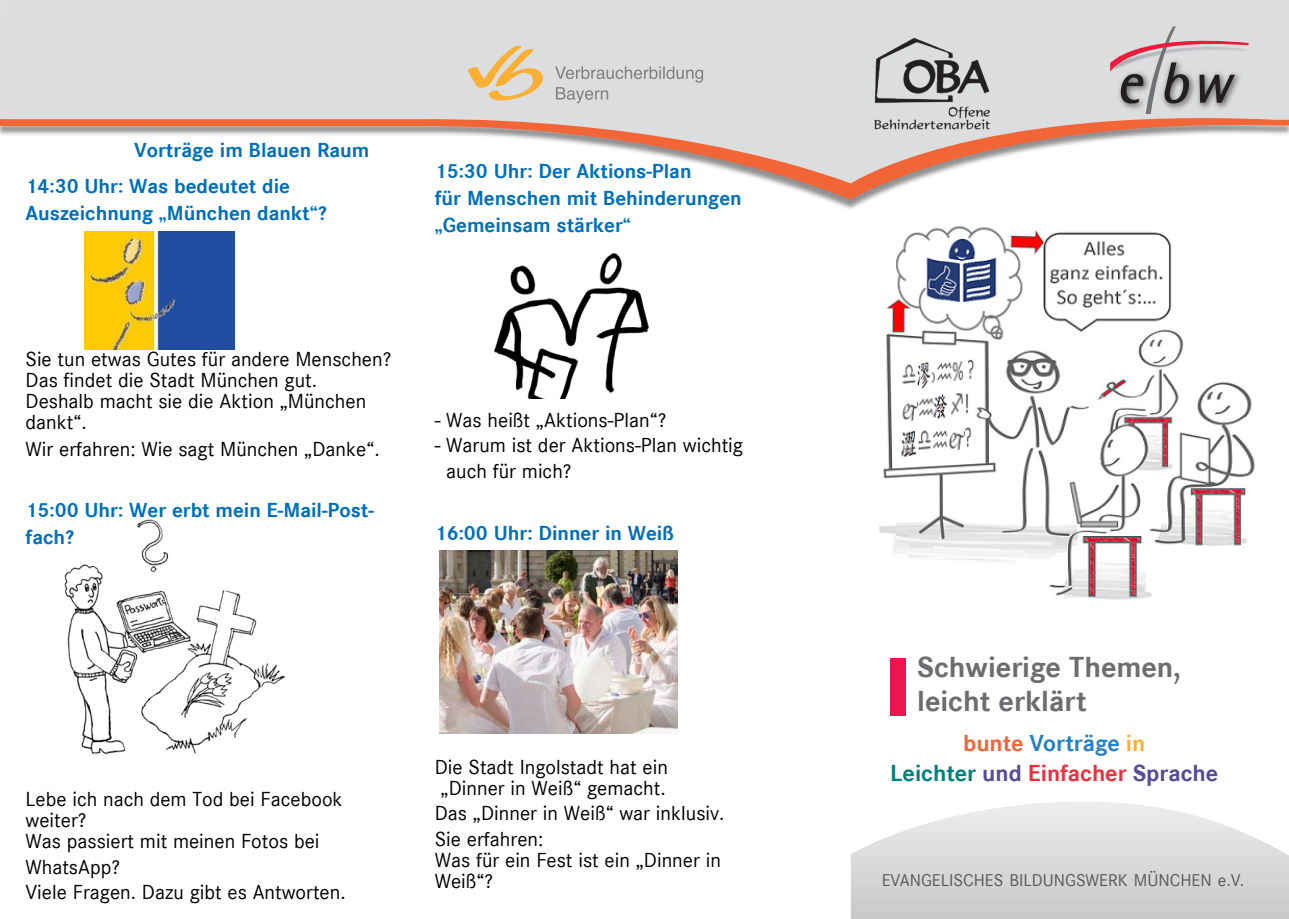
<style>
.page{position:relative;width:1289px;height:919px;background:#fff}
.page>*{position:absolute;margin:0;border:0;box-sizing:border-box;transform-origin:0 0}
.t1{font:700 30px/34.2px "Corporate S";color:#6c6d70}
.t2{font:700 24px/30px "Corporate S";color:#594a97;text-align:center}
.t3{font:21px/21px "Corporate S";color:#000}
.t4{font:700 21px/27px "Corporate S";color:#006fba}
.t5{font:17.55px "Corporate S";color:#57585a}
.s1{color:#f26537}
.s2{color:#2881c4}
.s3{color:#fbb034}
.s4{color:#00807e}
.s5{color:#ee2f3e}
</style>
<div class="page">
<div style="left:0;top:0;width:1288px;height:105px;background:#dcdddf"></div>
<svg style="left:1110px;top:26px;width:138px;height:79px;background:#bdb2b5"></svg>
<svg style="left:851px;top:802px;width:437px;height:116px;background:#dddedf"></svg>
<svg style="left:0;top:105px;width:1288px;height:95px"></svg>
<img style="left:64px;top:519px;width:221px;height:236px">
<div style="left:889px;top:658px;width:16px;height:57px;background:#ed1450"></div>
<img style="left:879px;top:226px;width:376px;height:374px">
<img style="left:870px;top:34px;width:123px;height:100px">
<img style="left:84px;top:231px;width:150px;height:119px">
<img style="left:494px;top:253px;width:155px;height:145px">
<img style="left:439px;top:550px;width:239px;height:183px">
<svg style="left:468px;top:46px;width:76px;height:55px;background:#e6cea7"></svg>
<svg style="left:555px;top:66px;width:148px;height:37px;background:#cecfd1"></svg>
<p class="t4" style="left:134px;top:137px;width:237px">Vorträge im Blauen Raum</p>
<p class="t4" style="left:26px;top:173px;width:302px">14:30 Uhr: Was bedeutet die<br>Auszeichnung „München dankt“?</p>
<p class="t4" style="left:435px;top:158px;width:308px">15:30 Uhr: Der Aktions-Plan<br>für Menschen mit Behinderungen „Gemeinsam stärker“</p>
<p class="t3" style="left:26px;top:348px;width:367px">Sie tun etwas Gutes für andere Menschen?<br>Das findet die Stadt München gut.<br>Deshalb macht sie die Aktion „München dankt“.</p>
<p class="t3" style="left:26px;top:438px;width:356px">Wir erfahren: Wie sagt München „Danke“.</p>
<p class="t4" style="left:26px;top:497px;width:350px">15:00 Uhr: Wer erbt mein E-Mail-Post&shy;fach?</p>
<p class="t3" style="left:435px;top:410px;width:233px">- Was heißt „Aktions-Plan“?</p>
<p class="t3" style="left:446px;top:433px;width:298px;line-height:25.2px;text-indent:-12px">- Warum ist der Aktions-Plan wichtig auch für mich?</p>
<p class="t4" style="left:435px;top:520px;width:240px">16:00 Uhr: Dinner in Weiß</p>
<p class="t3" style="left:26px;top:788px;width:319px">Lebe ich nach dem Tod bei Facebook weiter?<br>Was passiert mit meinen Fotos bei</p>
<p class="t3" style="left:26px;top:854px;width:322px;line-height:25.2px">WhatsApp?<br>Viele Fragen. Dazu gibt es Antworten.</p>
<p class="t3" style="left:435px;top:756px;width:235px">Die Stadt Ingolstadt hat ein „Dinner in Weiß“ gemacht.</p>
<p class="t3" style="left:435px;top:800px;width:291px;line-height:25.2px">Das „Dinner in Weiß“ war inklusiv.<br>Sie erfahren:</p>
<p class="t3" style="left:435px;top:849px;width:288px">Was für ein Fest ist ein „Dinner in<br>Weiß“?</p>
<h1 class="t1" style="left:917px;top:650px;width:265px">Schwierige Themen, leicht erklärt</h1>
<p class="t2" style="left:890px;top:729px;width:329px"><span class="s1">bunte</span> <span class="s2">Vorträge</span> <span class="s3">in<br></span><span class="s4">Leichter</span> und <span class="s5">Einfacher</span> Sprache</p>
<p class="t5" style="left:881px;top:869px;width:364px">EVANGELISCHES BILDUNGSWERK MÜNCHEN e.V.</p>
</div>
